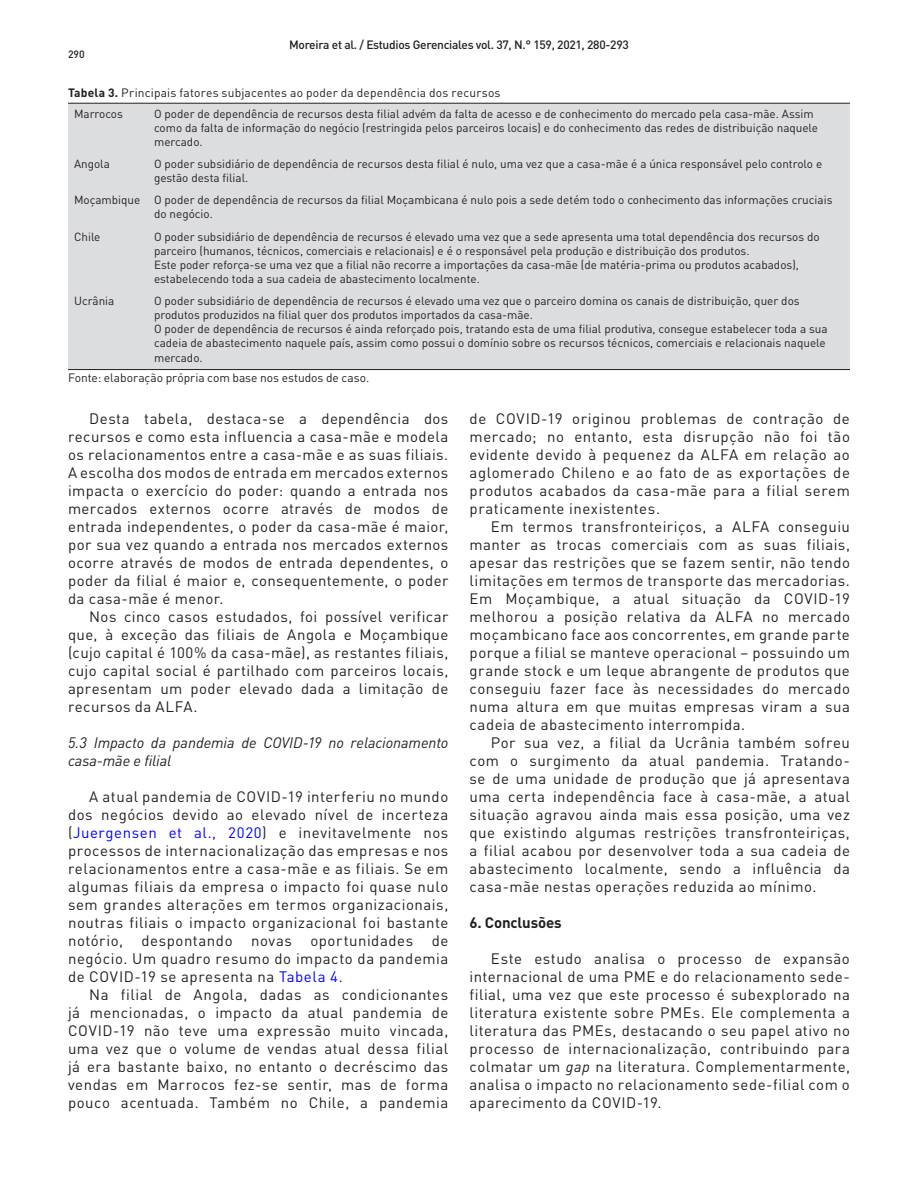
<style>
.page{position:relative;width:918px;height:1188px;background:#fff}
.page>*{position:absolute;margin:0;border:0;box-sizing:border-box;transform-origin:0 0}
.Cuerpo_de_texto{font:15px/18px "DIN Pro";letter-spacing:.03em;color:#231f20;text-align:justify}
.Titulo_segundo_nivel{font:italic 15px/18px "DIN Pro";letter-spacing:-.005em;color:#231f20}
.Titulo_primer_nivel{font:700 15px "DIN Pro";letter-spacing:-.01em;color:#231f20}
.Titulo_de_tabla{font:12px "DIN Pro";letter-spacing:.015em;color:#231f20}
.t1{font:500 12px "DIN Pro";letter-spacing:-.025em;color:#231f20}
.Pie_de_figura{font:12px "DIN Pro";color:#231f20}
.Notas_al_pie{font:11.7px/14.1px "DIN Pro";color:#231f20}
.t2{font:500 10.5px "DIN Pro";color:#231f20}
.s1{font-weight:700}
.s2{color:#00f}
.s3{font-style:italic}
</style>
<div class="page">
<div style="left:68px;top:104px;width:782px;height:265px;background:#dcdddf"></div>
<hr style="left:68px;top:369px;width:80px;height:1px;background:#231f20">
<hr style="left:148px;top:369px;width:702px;height:1px;background:#231f20">
<hr style="left:68px;top:103px;width:80px;height:1px;background:#231f20">
<hr style="left:148px;top:103px;width:702px;height:1px;background:#231f20">
<p class="t2" style="left:68px;top:46px;width:18px">290</p>
<p class="t1" style="left:289px;top:35px;width:341px">Moreira et al. / Estudios Gerenciales vol. 37, N.° 159, 2021, 280-293</p>
<p class="Titulo_de_tabla" style="left:68px;top:83px;width:434px"><span class="s1">Tabela 3.</span> Principais fatores subjacentes ao poder da dependência dos recursos</p>
<p class="Notas_al_pie" style="left:74px;top:105px;width:50px">Marrocos</p>
<p class="Notas_al_pie" style="left:154px;top:105px;width:666px">O poder de dependência de recursos desta filial advém da falta de acesso e de conhecimento do mercado pela casa-mãe. Assim como da falta de informação do negócio (restringida pelos parceiros locais) e do conhecimento das redes de distribuição naquele mercado.</p>
<p class="Notas_al_pie" style="left:74px;top:156px;width:37px">Angola</p>
<p class="Notas_al_pie" style="left:154px;top:156px;width:670px">O poder subsidiário de dependência de recursos desta filial é nulo, uma vez que a casa-mãe é a única responsável pelo controlo e gestão desta filial.</p>
<p class="Notas_al_pie" style="left:74px;top:192px;width:68px">Moçambique</p>
<p class="Notas_al_pie" style="left:154px;top:192px;width:680px">O poder de dependência de recursos da filial Moçambicana é nulo pois a sede detém todo o conhecimento das informações cruciais do negócio.</p>
<p class="Notas_al_pie" style="left:74px;top:228px;width:28px">Chile</p>
<p class="Notas_al_pie" style="left:154px;top:228px;width:667px">O poder subsidiário de dependência de recursos é elevado uma vez que a sede apresenta uma total dependência dos recursos do parceiro (humanos, técnicos, comerciais e relacionais) e é o responsável pela produção e distribuição dos produtos.</p>
<p class="Notas_al_pie" style="left:154px;top:256px;width:646px">Este poder reforça-se uma vez que a filial não recorre a importações da casa-mãe (de matéria-prima ou produtos acabados), estabelecendo toda a sua cadeia de abastecimento localmente.</p>
<p class="Notas_al_pie" style="left:74px;top:293px;width:42px">Ucrânia</p>
<p class="Notas_al_pie" style="left:154px;top:293px;width:647px">O poder subsidiário de dependência de recursos é elevado uma vez que o parceiro domina os canais de distribuição, quer dos produtos produzidos na filial quer dos produtos importados da casa-mãe.</p>
<p class="Notas_al_pie" style="left:154px;top:321px;width:675px">O poder de dependência de recursos é ainda reforçado pois, tratando esta de uma filial produtiva, consegue estabelecer toda a sua cadeia de abastecimento naquele país, assim como possui o domínio sobre os recursos técnicos, comerciais e relacionais naquele mercado.</p>
<p class="Pie_de_figura" style="left:68px;top:368px;width:303px">Fonte: elaboração própria com base nos estudos de caso.</p>
<p class="Cuerpo_de_texto" style="left:68px;top:408px;width:382px;text-indent:21px">Desta tabela, destaca-se a dependência dos recursos e como esta influencia a casa-mãe e modela os relacionamentos entre a casa-mãe e as suas filiais.<br>A escolha dos modos de entrada em mercados externos impacta o exercício do poder: quando a entrada nos mercados externos ocorre através de modos de entrada independentes, o poder da casa-mãe é maior, por sua vez quando a entrada nos mercados externos ocorre através de modos de entrada dependentes, o poder da filial é maior e, consequentemente, o poder da casa-mãe é menor.</p>
<p class="Cuerpo_de_texto" style="left:68px;top:606px;width:382px;text-indent:21px">Nos cinco casos estudados, foi possível verificar que, à exceção das filiais de Angola e Moçambique (cujo capital é 100% da casa-mãe), as restantes filiais, cujo capital social é partilhado com parceiros locais, apresentam um poder elevado dada a limitação de recursos da ALFA.</p>
<p class="Titulo_segundo_nivel" style="left:68px;top:732px;width:382px">5.3 Impacto da pandemia de COVID-19 no relacionamento casa-mãe e filial</p>
<p class="Cuerpo_de_texto" style="left:68px;top:786px;width:382px;text-indent:21px">A atual pandemia de COVID-19 interferiu no mundo dos negócios devido ao elevado nível de incerteza (<span class="s2">Juergensen et al., 2020</span>) e inevitavelmente nos processos de internacionalização das empresas e nos relacionamentos entre a casa-mãe e as filiais. Se em algumas filiais da empresa o impacto foi quase nulo sem grandes alterações em termos organizacionais, noutras filiais o impacto organizacional foi bastante notório, despontando novas oportunidades de negócio. Um quadro resumo do impacto da pandemia de COVID-19 se apresenta na <span class="s2">Tabela 4</span>.</p>
<p class="Cuerpo_de_texto" style="left:68px;top:984px;width:382px;text-indent:21px">Na filial de Angola, dadas as condicionantes já mencionadas, o impacto da atual pandemia de COVID-19 não teve uma expressão muito vincada, uma vez que o volume de vendas atual dessa filial já era bastante baixo, no entanto o decréscimo das vendas em Marrocos fez-se sentir, mas de forma pouco acentuada. Também no Chile, a pandemia</p>
<p class="Cuerpo_de_texto" style="left:470px;top:408px;width:382px">de COVID-19 originou problemas de contração de mercado; no entanto, esta disrupção não foi tão evidente devido à pequenez da ALFA em relação ao aglomerado Chileno e ao fato de as exportações de produtos acabados da casa-mãe para a filial serem praticamente inexistentes.</p>
<p class="Cuerpo_de_texto" style="left:470px;top:516px;width:382px;text-indent:21px">Em termos transfronteiriços, a ALFA conseguiu manter as trocas comerciais com as suas filiais, apesar das restrições que se fazem sentir, não tendo limitações em termos de transporte das mercadorias.<br>Em Moçambique, a atual situação da COVID-19 melhorou a posição relativa da ALFA no mercado moçambicano face aos concorrentes, em grande parte porque a filial se manteve operacional – possuindo um grande stock e um leque abrangente de produtos que conseguiu fazer face às necessidades do mercado numa altura em que muitas empresas viram a sua cadeia de abastecimento interrompida.</p>
<p class="Cuerpo_de_texto" style="left:470px;top:732px;width:382px;text-indent:21px">Por sua vez, a filial da Ucrânia também sofreu com o surgimento da atual pandemia. Tratando&shy;se de uma unidade de produção que já apresentava uma certa independência face à casa-mãe, a atual situação agravou ainda mais essa posição, uma vez que existindo algumas restrições transfronteiriças, a filial acabou por desenvolver toda a sua cadeia de abastecimento localmente, sendo a influência da casa-mãe nestas operações reduzida ao mínimo.</p>
<p class="Titulo_primer_nivel" style="left:470px;top:910px;width:94px">6. Conclusões</p>
<p class="Cuerpo_de_texto" style="left:470px;top:948px;width:382px;text-indent:21px">Este estudo analisa o processo de expansão internacional de uma PME e do relacionamento sede&shy;filial, uma vez que este processo é subexplorado na literatura existente sobre PMEs. Ele complementa a literatura das PMEs, destacando o seu papel ativo no processo de internacionalização, contribuindo para colmatar um <span class="s3">gap</span> na literatura. Complementarmente, analisa o impacto no relacionamento sede-filial com o aparecimento da COVID-19.</p>
</div>
